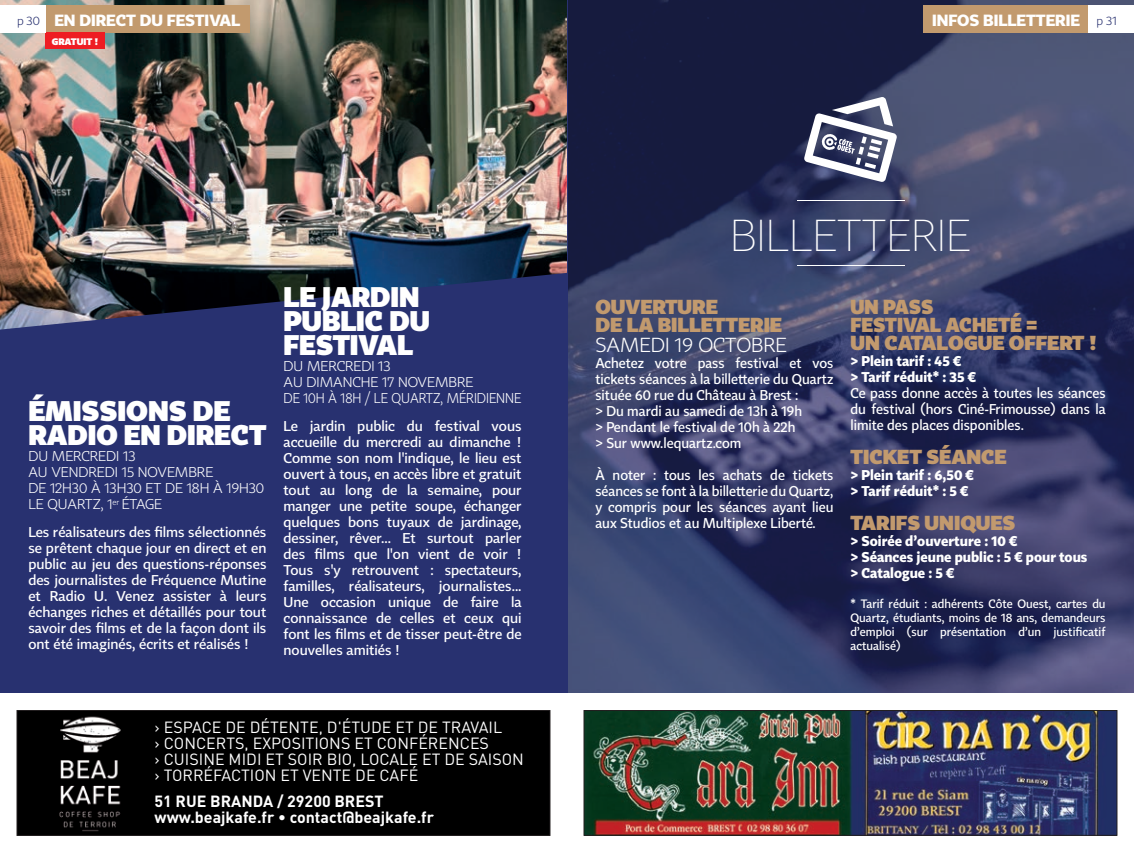
<style>
.page{position:relative;width:1134px;height:851px;background:#fff}
.page>*{position:absolute;margin:0;border:0;box-sizing:border-box;transform-origin:0 0}
.t1{font:100 44px "Tabac Sans";color:#fff}
.t2{font:900 28px/24px "Tabac Sans";color:#fff}
.t3{font:900 20px/18px "Tabac Sans";color:#c29a6e}
.t4{font:900 20px/18px "Tabac Sans";color:#c29a6e;scale:.96 1}
.t5{font:300 20px "Tabac Sans";color:#fff}
.t6{font:16px/16px "DIN";color:#fff}
.t7{font:700 16px/16px "DIN";color:#fff}
.t8{font:700 16px "Tabac Sans";color:#fff}
.t9{font:500 14px/16px "Tabac Sans";color:#fff;text-align:justify}
.t10{font:500 14px/16px "Tabac Sans";color:#fff;text-align:justify;scale:.96 1}
.t11{font:300 14px/16px "Tabac Sans";color:#fff}
.t12{font:700 14px/16px "Tabac Sans";color:#fff;scale:.96 1}
.t13{font:500 12px/14px "Tabac Sans";color:#fff;text-align:justify;scale:.96 1}
.t14{font:300 12px "Tabac Sans";color:#283170}
.t15{font:900 9.4px "Tabac Sans";color:#fff}
</style>
<div class="page">
<div style="left:0;top:0;width:567px;height:692px;background:#283170"></div>
<svg style="left:567px;top:0;width:567px;height:692px;background:#333961"></svg>
<img style="left:0;top:0;width:567px;height:329px">
<img style="left:586px;top:712px;width:529px;height:121px">
<div style="left:584px;top:710px;width:533px;height:125px;border:1px solid #231f20"></div>
<div style="left:19px;top:712px;width:529px;height:121px;background:#000"></div>
<div style="left:17px;top:710px;width:533px;height:125px;border:1px solid #231f20"></div>
<div style="left:45px;top:6px;width:204px;height:27px;background:#c29a6e"></div>
<div style="left:923px;top:6px;width:166px;height:27px;background:#c29a6e"></div>
<div style="left:45px;top:33px;width:60px;height:16px;background:#ee1d23"></div>
<hr style="left:797px;top:200px;width:107px;height:1px;background:#fff">
<hr style="left:797px;top:265px;width:107px;height:1px;background:#fff">
<svg style="left:804px;top:97px;width:93px;height:85px"></svg>
<div style="left:0;top:6px;width:45px;height:27px;background:#fff"></div>
<div style="left:1089px;top:6px;width:45px;height:27px;background:#fff"></div>
<p class="t8" style="left:54px;top:10px;width:187px">EN DIRECT DU FESTIVAL</p>
<p class="t8" style="left:932px;top:10px;width:149px">INFOS BILLETTERIE</p>
<p class="t15" style="left:52px;top:35px;width:48px">GRATUIT !</p>
<p class="t14" style="left:17px;top:14px;width:24px">p 30</p>
<p class="t14" style="left:1096px;top:14px;width:22px">p 31</p>
<h2 class="t2" style="left:28px;top:399px;width:240px">ÉMISSIONS DE<br>RADIO EN DIRECT</h2>
<p class="t11" style="left:28px;top:448px;width:237px">DU MERCREDI 13<br>AU VENDREDI 15 NOVEMBRE<br>DE 12H30 À 13H30 ET DE 18H À 19H30<br>LE QUARTZ, 1<sup>er</sup> ÉTAGE</p>
<p class="t9" style="left:28px;top:524px;width:240px">Les réalisateurs des films sélectionnés se prêtent chaque jour en direct et en public au jeu des questions-réponses des journalistes de Fréquence Mutine et Radio U. Venez assister à leurs échanges riches et détaillés pour tout savoir des films et de la façon dont ils ont été imaginés, écrits et réalisés !</p>
<h2 class="t2" style="left:283px;top:284px;width:148px">LE JARDIN<br>PUBLIC DU<br>FESTIVAL</h2>
<p class="t11" style="left:283px;top:358px;width:239px">DU MERCREDI 13<br>AU DIMANCHE 17 NOVEMBRE<br>DE 10H À 18H / LE QUARTZ, MÉRIDIENNE</p>
<p class="t9" style="left:283px;top:418px;width:240px">Le jardin public du festival vous accueille du mercredi au dimanche !<br>Comme son nom l'indique, le lieu est ouvert à tous, en accès libre et gratuit tout au long de la semaine, pour manger une petite soupe, échanger quelques bons tuyaux de jardinage, dessiner, rêver... Et surtout parler des films que l'on vient de voir !<br>Tous s'y retrouvent : spectateurs, familles, réalisateurs, journalistes...<br>Une occasion unique de faire la connaissance de celles et ceux qui font les films et de tisser peut-être de nouvelles amitiés !</p>
<p class="t6" style="left:155px;top:719px;width:371px">› ESPACE DE DÉTENTE, D'ÉTUDE ET DE TRAVAIL<br>› CONCERTS, EXPOSITIONS ET CONFÉRENCES<br>› CUISINE MIDI ET SOIR BIO, LOCALE ET DE SAISON › TORRÉFACTION ET VENTE DE CAFÉ</p>
<p class="t7" style="left:155px;top:792px;width:281px">51 RUE BRANDA / 29200 BREST www.beajkafe.fr • contact@beajkafe.fr</p>
<h1 class="t1" style="left:730px;top:209px;width:242px">BILLETTERIE</h1>
<h3 class="t3" style="left:595px;top:298px;width:188px">OUVERTURE<br>DE LA BILLETTERIE</h3>
<h3 class="t5" style="left:595px;top:333px;width:193px">SAMEDI 19 OCTOBRE</h3>
<p class="t10" style="left:595px;top:355px;width:250px;text-align:left">Achetez votre pass festival et vos tickets séances à la billetterie du Quartz située 60 rue du Château à Brest :<br>&gt; Du mardi au samedi de 13h à 19h<br>&gt; Pendant le festival de 10h à 22h<br>&gt; Sur www.lequartz.com</p>
<p class="t10" style="left:595px;top:467px;width:250px">À noter : tous les achats de tickets séances se font à la billetterie du Quartz, y compris pour les séances ayant lieu aux Studios et au Multiplexe Liberté.</p>
<h3 class="t4" style="left:850px;top:298px;width:259px">UN PASS<br>FESTIVAL ACHETÉ =<br>UN CATALOGUE OFFERT !</h3>
<p class="t12" style="left:850px;top:353px;width:132px">&gt; Plein tarif : 45 €<br>&gt; Tarif réduit* : 35 €</p>
<p class="t10" style="left:850px;top:385px;width:267px">Ce pass donne accès à toutes les séances du festival (hors Ciné-Frimousse) dans la limite des places disponibles.</p>
<h3 class="t3" style="left:850px;top:448px;width:158px">TICKET SÉANCE</h3>
<p class="t12" style="left:850px;top:467px;width:130px">&gt; Plein tarif : 6,50 € &gt; Tarif réduit* : 5 €</p>
<h3 class="t3" style="left:850px;top:514px;width:166px">TARIFS UNIQUES</h3>
<p class="t12" style="left:850px;top:533px;width:248px">&gt; Soirée d’ouverture : 10 €<br>&gt; Séances jeune public : 5 € pour tous &gt; Catalogue : 5 €</p>
<p class="t13" style="left:850px;top:597px;width:267px">* Tarif réduit : adhérents Côte Ouest, cartes du Quartz, étudiants, moins de 18 ans, demandeurs d’emploi (sur présentation d’un justificatif actualisé)</p>
</div>
